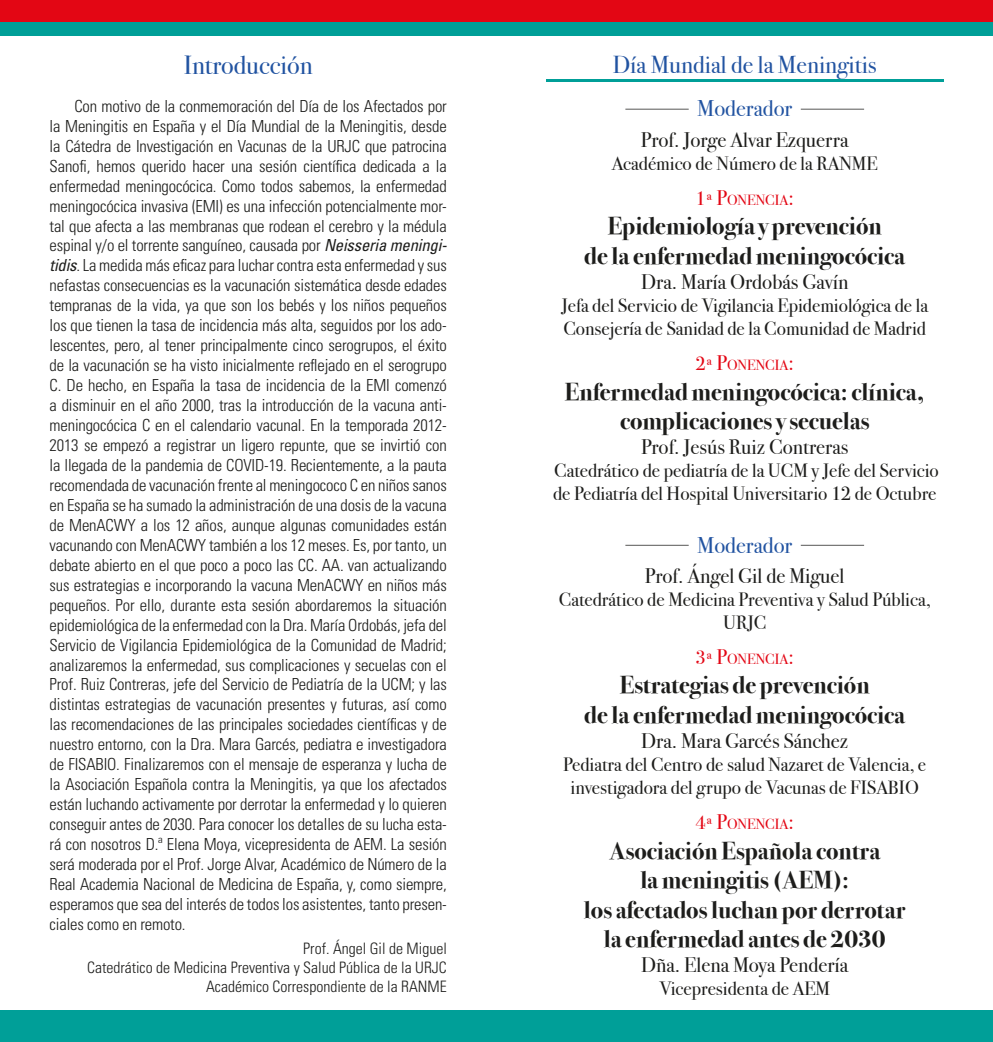
<style>
.page{position:relative;width:993px;height:1042px;background:#fff}
.page>*{position:absolute;margin:0;border:0;box-sizing:border-box;transform-origin:0 0}
.t1{font:26.25px "Bodoni Svty Two ITCTT Book";color:#2153a1}
.t2{font:24.5px/29.4px "Bodoni Svty Two ITCTT Bold";color:#1d1d1b;text-align:center}
.t3{font:24.5px "Bodoni Svty Two ITCTT Book";color:#2153a1}
.t4{font:22.75px "Bodoni Svty Two ITCTT Book";color:#2153a1}
.t5{font:21px "Bodoni Svty Two ITCTT Book";color:#1d1d1b}
.t6{font:19.25px/23.1px "Bodoni Svty Two ITCTT Book";color:#1d1d1b}
.t7{font:300 condensed 16.62px/19.9px "Univers LT Std";letter-spacing:-.01em;color:#1d1d1b;text-align:justify}
.t8{font:300 condensed 15.75px/18.9px "Univers LT Std";color:#1d1d1b;text-align:right}
.t9{font:14.7px "Bodoni Svty Two ITCTT Book";color:#e30614}
.s1{font-weight:400;font-style:italic}
.s2{font-size:19.25px}
.s3{font-size:21px}
</style>
<div class="page">
<div style="left:0;top:0;width:992px;height:23px;background:#e30614"></div>
<div style="left:0;top:22px;width:992px;height:13px;background:#009f98"></div>
<div style="left:0;top:1011px;width:992px;height:31px;background:#009f98"></div>
<hr style="left:546px;top:79px;width:397px;height:2px;background:#009f98">
<hr style="left:625px;top:109px;width:63px;height:1px;background:#575756">
<hr style="left:800px;top:109px;width:63px;height:1px;background:#575756">
<hr style="left:625px;top:545px;width:63px;height:1px;background:#575756">
<hr style="left:800px;top:545px;width:63px;height:1px;background:#575756">
<h1 class="t1" style="left:184px;top:50px;width:130px">Introducción</h1>
<p class="t7" style="left:50px;top:96px;width:398px;text-indent:25px">Con motivo de la conmemoración del Día de los Afectados por la Meningitis en España y el Día Mundial de la Meningitis, desde la Cátedra de Investigación en Vacunas de la URJC que patrocina Sanofi, hemos querido hacer una sesión científica dedicada a la enfermedad meningocócica. Como todos sabemos, la enfermedad meningocócica invasiva (EMI) es una infección potencialmente mor&shy;tal que afecta a las membranas que rodean el cerebro y la médula espinal y/o el torrente sanguíneo, causada por <span class="s1">Neisseria meningi&shy;tidis</span>. La medida más eficaz para luchar contra esta enfermedad y sus nefastas consecuencias es la vacunación sistemática desde edades tempranas de la vida, ya que son los bebés y los niños pequeños los que tienen la tasa de incidencia más alta, seguidos por los ado&shy;lescentes, pero, al tener principalmente cinco serogrupos, el éxito de la vacunación se ha visto inicialmente reflejado en el serogrupo C. De hecho, en España la tasa de incidencia de la EMI comenzó a disminuir en el año 2000, tras la introducción de la vacuna anti&shy;meningocócica C en el calendario vacunal. En la temporada 2012- 2013 se empezó a registrar un ligero repunte, que se invirtió con la llegada de la pandemia de COVID-19. Recientemente, a la pauta recomendada de vacunación frente al meningococo C en niños sanos en España se ha sumado la administración de una dosis de la vacuna de MenACWY a los 12 años, aunque algunas comunidades están vacunando con MenACWY también a los 12 meses. Es, por tanto, un debate abierto en el que poco a poco las CC. AA. van actualizando sus estrategias e incorporando la vacuna MenACWY en niños más pequeños. Por ello, durante esta sesión abordaremos la situación epidemiológica de la enfermedad con la Dra. María Ordobás, jefa del Servicio de Vigilancia Epidemiológica de la Comunidad de Madrid; analizaremos la enfermedad, sus complicaciones y secuelas con el Prof. Ruiz Contreras, jefe del Servicio de Pediatría de la UCM; y las distintas estrategias de vacunación presentes y futuras, así como las recomendaciones de las principales sociedades científicas y de nuestro entorno, con la Dra. Mara Garcés, pediatra e investigadora de FISABIO. Finalizaremos con el mensaje de esperanza y lucha de la Asociación Española contra la Meningitis, ya que los afectados están luchando activamente por derrotar la enfermedad y lo quieren conseguir antes de 2030. Para conocer los detalles de su lucha esta&shy;rá con nosotros D.ª Elena Moya, vicepresidenta de AEM. La sesión será moderada por el Prof. Jorge Alvar, Académico de Número de la Real Academia Nacional de Medicina de España, y, como siempre, esperamos que sea del interés de todos los asistentes, tanto presen&shy;ciales como en remoto.</p>
<p class="t8" style="left:87px;top:939px;width:361px">Prof. Ángel Gil de Miguel<br>Catedrático de Medicina Preventiva y Salud Pública de la URJC<br>Académico Correspondiente de la RANME</p>
<h2 class="t3" style="left:612px;top:50px;width:265px">Día Mundial de la Meningitis</h2>
<h3 class="t4" style="left:697px;top:95px;width:97px">Moderador</h3>
<p class="t5" style="left:640px;top:127px;width:209px">Prof. Jorge Alvar Ezquerra</p>
<p class="t6" style="left:611px;top:152px;width:267px">Académico de Número de la RANME</p>
<p class="t9" style="left:695px;top:191px;width:100px"><span class="s2">1ª</span> <span class="s3">P</span>ONENCIA<span class="s3">:</span></p>
<h2 class="t2" style="left:584px;top:211px;width:322px">Epidemiología y prevención<br>de la enfermedad meningocócica</h2>
<p class="t5" style="left:641px;top:269px;width:208px">Dra. María Ordobás Gavín</p>
<p class="t6" style="left:561px;top:294px;width:368px">Jefa del Servicio de Vigilancia Epidemiológica de la<br>Consejería de Sanidad de la Comunidad de Madrid</p>
<p class="t9" style="left:695px;top:356px;width:100px"><span class="s2">2ª</span> <span class="s3">P</span>ONENCIA<span class="s3">:</span></p>
<h2 class="t2" style="left:564px;top:377px;width:361px">Enfermedad meningocócica: clínica, complicaciones y secuelas</h2>
<p class="t5" style="left:640px;top:434px;width:209px">Prof. Jesús Ruiz Contreras</p>
<p class="t6" style="left:553px;top:459px;width:387px">Catedrático de pediatría de la UCM y Jefe del Servicio de Pediatría del Hospital Universitario 12 de Octubre</p>
<h3 class="t4" style="left:697px;top:531px;width:97px">Moderador</h3>
<p class="t5" style="left:644px;top:563px;width:201px">Prof. Ángel Gil de Miguel</p>
<p class="t6" style="left:558px;top:588px;width:373px;text-align:center">Catedrático de Medicina Preventiva y Salud Pública,<br>URJC</p>
<p class="t9" style="left:695px;top:650px;width:100px"><span class="s2">3ª</span> <span class="s3">P</span>ONENCIA<span class="s3">:</span></p>
<h2 class="t2" style="left:584px;top:671px;width:322px">Estrategias de prevención<br>de la enfermedad meningocócica</h2>
<p class="t5" style="left:641px;top:728px;width:208px">Dra. Mara Garcés Sánchez</p>
<p class="t6" style="left:563px;top:753px;width:364px;text-align:center">Pediatra del Centro de salud Nazaret de Valencia, e investigadora del grupo de Vacunas de FISABIO</p>
<p class="t9" style="left:695px;top:815px;width:100px"><span class="s2">4ª</span> <span class="s3">P</span>ONENCIA<span class="s3">:</span></p>
<h2 class="t2" style="left:583px;top:836px;width:323px">Asociación Española contra<br>la meningitis (AEM):<br>los afectados luchan por derrotar la enfermedad antes de 2030</h2>
<p class="t5" style="left:641px;top:952px;width:208px">Dña. Elena Moya Pendería</p>
<p class="t6" style="left:659px;top:977px;width:172px">Vicepresidenta de AEM</p>
</div>
